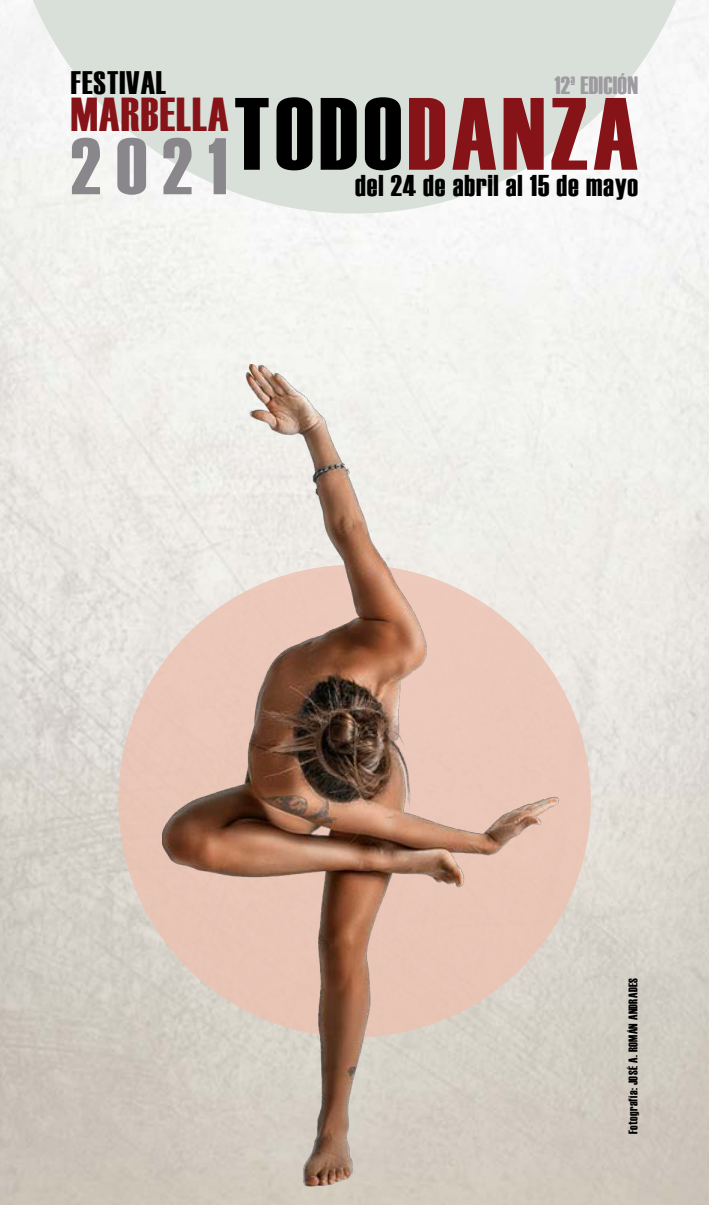
<style>
.page{position:relative;width:709px;height:1205px;background:#fff}
.page>*{position:absolute;margin:0;border:0;box-sizing:border-box;transform-origin:0 0}
.t1{font:102.5px "Haettenschweiler";letter-spacing:.05em;color:#851317}
.t2{font:80px "Haettenschweiler";color:#89878c}
.t3{font:47.5px "Haettenschweiler";letter-spacing:.02em;color:#851317}
.t4{font:32.5px "Haettenschweiler";letter-spacing:.03em;color:#000}
.t5{font:30px "Haettenschweiler";letter-spacing:.03em;color:#000}
.t6{font:25px "Haettenschweiler";letter-spacing:.01em;color:#9d9ba0}
.t7{font:12.5px "Haettenschweiler";letter-spacing:.03em;color:#000}
.s1{color:#000}
</style>
<div class="page">
<div style="left:118px;top:565px;width:473px;height:472px;background:#eac6b8;border-radius:50%"></div>
<img style="left:162px;top:364px;width:406px;height:822px">
<svg style="left:25px;top:0;width:659px;height:213px;fill:#d9e0d9"></svg>
<h3 class="t4" style="left:71px;top:60px;width:97px">FESTIVAL</h3>
<h3 class="t6" style="left:554px;top:68px;width:85px">12ª EDICIÓN</h3>
<h1 class="t1" style="left:234px;top:64px;width:406px"><span class="s1">TODO</span>DANZA</h1>
<h3 class="t3" style="left:71px;top:82px;width:159px">MARBELLA</h3>
<h2 class="t2" style="left:71px;top:112px;width:158px">2021</h2>
<h3 class="t5" style="left:355px;top:165px;width:284px">del 24 de abril al 15 de mayo</h3>
<p class="t7" style="left:624px;top:1134px;width:158px;rotate:-90deg">Fotografía: JOSÉ A. ROMÁN ANDRADES</p>
</div>
